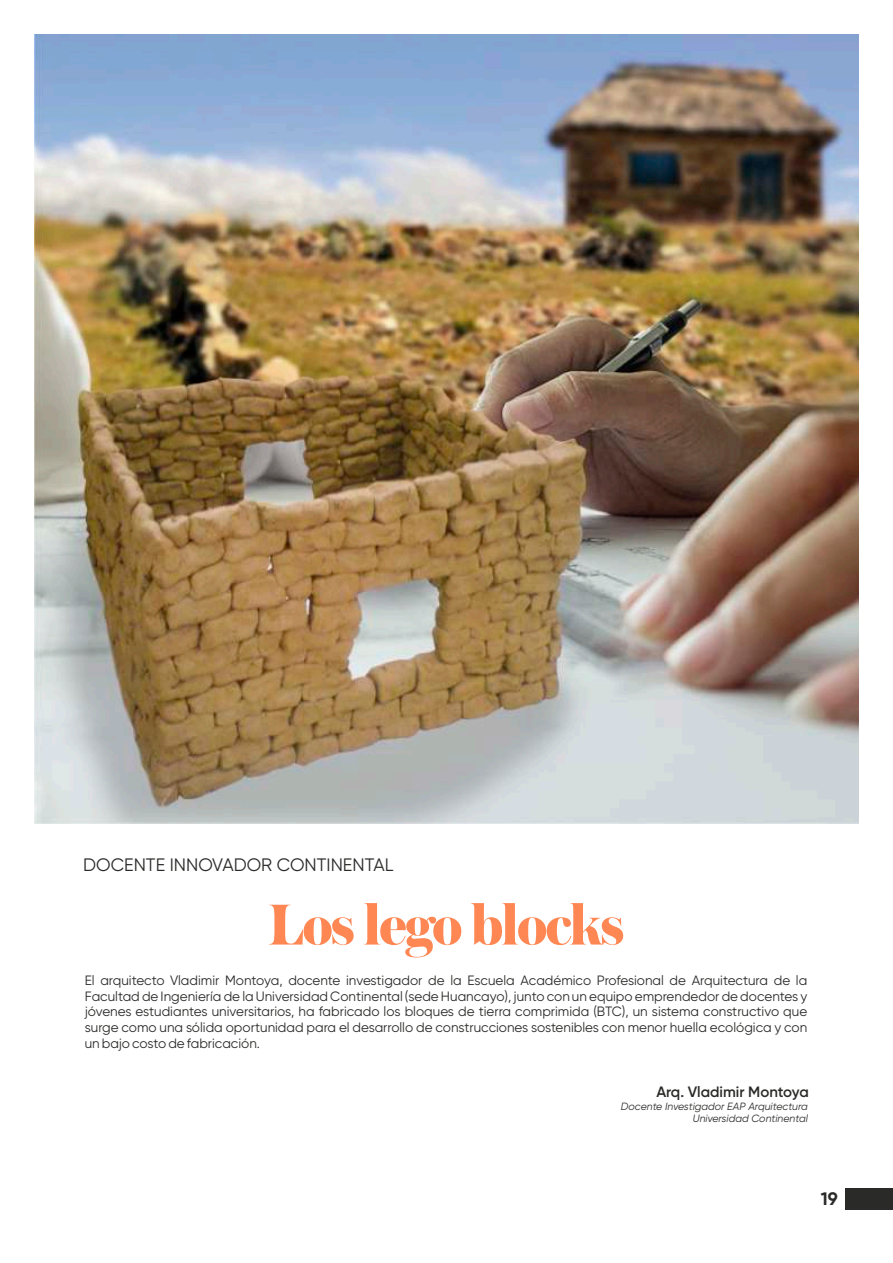
<style>
.page{position:relative;width:893px;height:1263px;background:#fff}
.page>*{position:absolute;margin:0;border:0;box-sizing:border-box;transform-origin:0 0}
.t1{font:800 60.6px "Austin";letter-spacing:-.035em;color:#ff8753}
.t2{font:18px "Gilroy";color:#2a2a29}
.t3{font:700 18px "Gilroy";color:#2a2a29}
.t4{font:600 15px "Gilroy";color:#2a2a29}
.t5{font:13.5px/15.6px "Gilroy";color:#2a2a29;text-align:justify}
.t6{font:italic 10.5px/12.6px "Gilroy";color:#2a2a29;text-align:right}
</style>
<div class="page">
<div style="left:845px;top:1188px;width:48px;height:22px;background:#2a2a29"></div>
<img style="left:34px;top:34px;width:825px;height:789px">
<h2 class="t2" style="left:83px;top:857px;width:312px">DOCENTE INNOVADOR CONTINENTAL</h2>
<h1 class="t1" style="left:268px;top:899px;width:358px">Los lego blocks</h1>
<p class="t5" style="left:85px;top:973px;width:724px">El arquitecto Vladimir Montoya, docente investigador de la Escuela Académico Profesional de Arquitectura de la Facultad de Ingeniería de la Universidad Continental (sede Huancayo), junto con un equipo emprendedor de docentes y jóvenes estudiantes universitarios, ha fabricado los bloques de tierra comprimida (BTC), un sistema constructivo que surge como una sólida oportunidad para el desarrollo de construcciones sostenibles con menor huella ecológica y con un bajo costo de fabricación.</p>
<p class="t4" style="left:656px;top:1086px;width:154px">Arq. Vladimir Montoya</p>
<p class="t6" style="left:621px;top:1100px;width:188px">Docente Investigador EAP Arquitectura<br>Universidad Continental</p>
<h2 class="t3" style="left:821px;top:1191px;width:18px">19</h2>
</div>
